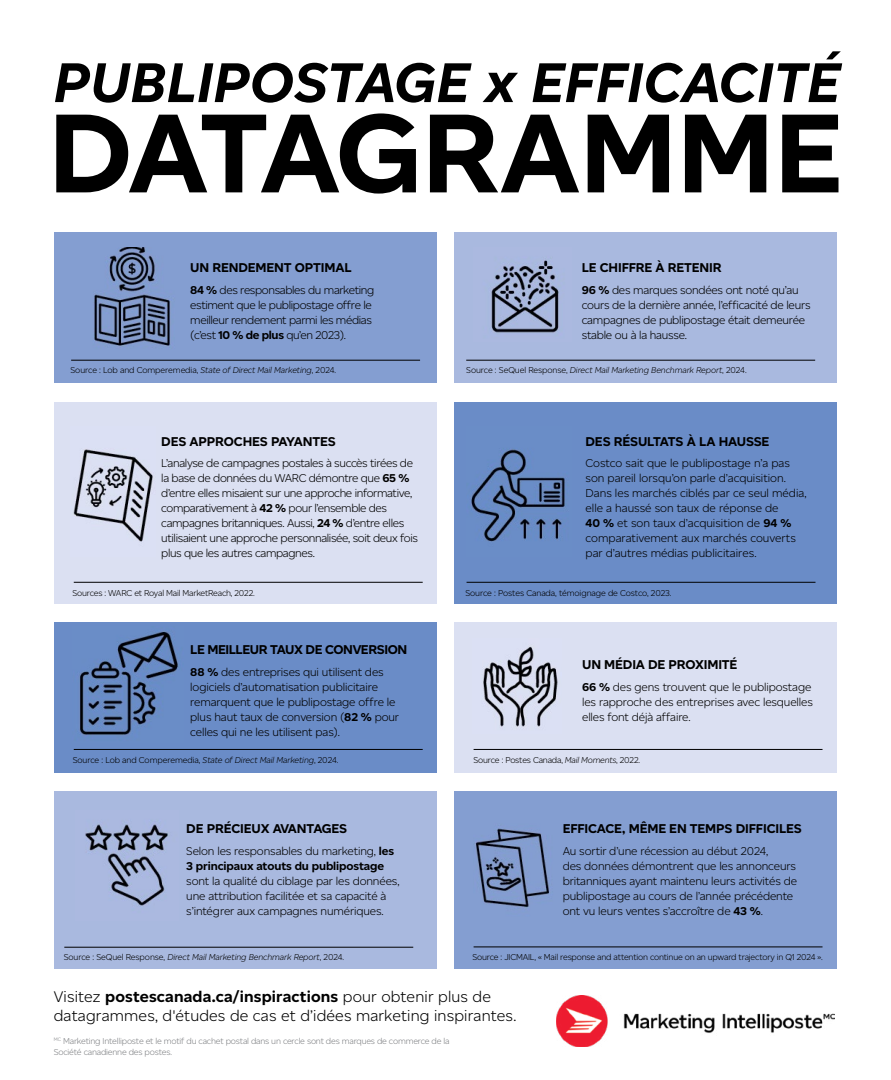
<style>
.page{position:relative;width:891px;height:1080px;background:#fff}
.page>*{position:absolute;margin:0;border:0;box-sizing:border-box;transform-origin:0 0}
.t1{font:700 118.5px "Canadiana Text";color:#000}
.t2{font:italic 700 59.1px "Canadiana Text";color:#000}
.t3{font:300 16.35px/19.5px "Canadiana Text";letter-spacing:.01em;color:#000}
.Articles_Body_Text{font:700 13.5px "Canadiana Text";letter-spacing:-.01em;color:#000}
.Articles_Body_Text-2{font:700 13.5px "Canadiana Text";letter-spacing:-.03em;color:#000}
.Articles_Body_Text-3{font:300 12px/15px "Canadiana Text";letter-spacing:-.01em;color:#000}
.Articles_Body_Text-4{font:300 12px/15px "Canadiana Text";letter-spacing:-.03em;color:#000}
.Articles_Body_Text-5{font:300 9px "Canadiana Text";letter-spacing:-.02em;color:#000}
.Articles_Body_Text-6{font:italic 300 9px "Canadiana Text";letter-spacing:-.01em;color:#000}
.t4{font:300 9px/10.5px "Canadiana Text";letter-spacing:-.02em;color:#808285}
.s1{font-weight:700}
.s2{font-style:italic}
.s3{font-style:normal}
</style>
<div class="page">
<div style="left:54px;top:232px;width:382px;height:151px;background:#849ed1"></div>
<div style="left:54px;top:402px;width:382px;height:201px;background:#dbe0f2"></div>
<div style="left:454px;top:402px;width:383px;height:201px;background:#6a8cc7"></div>
<div style="left:454px;top:232px;width:383px;height:151px;background:#a9b9df"></div>
<div style="left:54px;top:623px;width:382px;height:150px;background:#6a8cc7"></div>
<div style="left:454px;top:623px;width:383px;height:150px;background:#dbe0f2"></div>
<div style="left:54px;top:791px;width:382px;height:177px;background:#a9b9df"></div>
<div style="left:454px;top:791px;width:383px;height:177px;background:#849ed1"></div>
<img style="left:94px;top:247px;width:77px;height:99px">
<img style="left:491px;top:260px;width:68px;height:73px">
<img style="left:73px;top:449px;width:80px;height:93px">
<img style="left:471px;top:449px;width:94px;height:93px">
<img style="left:79px;top:631px;width:99px;height:105px">
<img style="left:483px;top:646px;width:75px;height:81px">
<img style="left:85px;top:824px;width:83px;height:82px">
<img style="left:475px;top:828px;width:75px;height:80px">
<hr style="left:71px;top:360px;width:349px;height:1px;background:#000">
<hr style="left:74px;top:749px;width:349px;height:1px;background:#000">
<hr style="left:467px;top:582px;width:349px;height:1px;background:#000">
<hr style="left:474px;top:947px;width:349px;height:1px;background:#000">
<hr style="left:466px;top:360px;width:349px;height:1px;background:#000">
<hr style="left:64px;top:947px;width:349px;height:1px;background:#000">
<hr style="left:74px;top:582px;width:349px;height:1px;background:#000">
<hr style="left:474px;top:749px;width:349px;height:1px;background:#000">
<img style="left:556px;top:996px;width:278px;height:51px">
<p class="t2" style="left:54px;top:48px;width:788px">PUBLIPOSTAGE x EFFICACITÉ</p>
<p class="t1" style="left:48px;top:83px;width:796px">DATAGRAMME</p>
<p class="Articles_Body_Text" style="left:190px;top:259px;width:163px">UN RENDEMENT OPTIMAL</p>
<p class="Articles_Body_Text-4" style="left:190px;top:282px;width:186px"><span class="s1">84 %</span> des responsables du marketing estiment que le publipostage offre le meilleur rendement parmi les médias (c’est <span class="s1">10 % de plus</span> qu’en 2023).</p>
<p class="Articles_Body_Text-5" style="left:71px;top:365px;width:267px">Source : Lob and Comperemedia, <span class="s2">State of Direct Mail Marketing</span>, 2024.</p>
<p class="Articles_Body_Text" style="left:161px;top:433px;width:176px">DES APPROCHES PAYANTES</p>
<p class="Articles_Body_Text-4" style="left:161px;top:456px;width:258px">L’analyse de campagnes postales à succès tirées de la base de données du WARC démontre que <span class="s1">65 % </span>d’entre elles misaient sur une approche informative, comparativement à <span class="s1">42 %</span> pour l’ensemble des campagnes britanniques. Aussi, <span class="s1">24 %</span> d’entre elles utilisaient une approche personnalisée, soit deux fois plus que les autres campagnes.</p>
<p class="Articles_Body_Text-5" style="left:73px;top:588px;width:184px">Sources : WARC et Royal Mail MarketReach, 2022.</p>
<p class="Articles_Body_Text-2" style="left:190px;top:642px;width:219px">LE MEILLEUR TAUX DE CONVERSION</p>
<p class="Articles_Body_Text-3" style="left:190px;top:664px;width:210px"><span class="s1">88 %</span> des entreprises qui utilisent des logiciels d’automatisation publicitaire remarquent que le publipostage offre le plus haut taux de conversion (<span class="s1">82 %</span> pour celles qui ne les utilisent pas).</p>
<p class="Articles_Body_Text-5" style="left:73px;top:755px;width:267px">Source : Lob and Comperemedia, <span class="s2">State of Direct Mail Marketing</span>, 2024.</p>
<p class="Articles_Body_Text" style="left:582px;top:259px;width:141px">LE CHIFFRE À RETENIR</p>
<p class="Articles_Body_Text-3" style="left:582px;top:282px;width:230px"><span class="s1">96 %</span> des marques sondées ont noté qu’au cours de la dernière année, l’efficacité de leurs campagnes de publipostage était demeurée stable ou à la hausse.</p>
<p class="Articles_Body_Text-6" style="left:466px;top:365px;width:282px"><span class="s3">Source : SeQuel Response,</span> Direct Mail Marketing Benchmark Report<span class="s3">, 2024.</span></p>
<p class="Articles_Body_Text" style="left:586px;top:433px;width:185px">DES RÉSULTATS À LA HAUSSE</p>
<p class="Articles_Body_Text-3" style="left:586px;top:456px;width:223px">Costco sait que le publipostage n’a pas son pareil lorsqu’on parle d’acquisition.<br>Dans les marchés ciblés par ce seul média, elle a haussé son taux de réponse de<br><span class="s1">40 %</span> et son taux d’acquisition de <span class="s1">94 % </span>comparativement aux marchés couverts par d’autres médias publicitaires.</p>
<p class="Articles_Body_Text-5" style="left:465px;top:588px;width:208px">Source : Postes Canada, témoignage de Costco, 2023.</p>
<p class="Articles_Body_Text" style="left:582px;top:657px;width:157px">UN MÉDIA DE PROXIMITÉ</p>
<p class="Articles_Body_Text-3" style="left:582px;top:679px;width:232px"><span class="s1">66 %</span> des gens trouvent que le publipostage les rapproche des entreprises avec lesquelles elles font déjà affaire.</p>
<p class="Articles_Body_Text-5" style="left:474px;top:754px;width:168px">Source : Postes Canada, <span class="s2">Mail Moments</span>, 2022.</p>
<p class="Articles_Body_Text" style="left:563px;top:821px;width:241px">EFFICACE, MÊME EN TEMPS DIFFICILES</p>
<p class="Articles_Body_Text-3" style="left:563px;top:843px;width:236px">Au sortir d’une récession au début 2024,<br>des données démontrent que les annonceurs britanniques ayant maintenu leurs activités de publipostage au cours de l’année précédente ont vu leurs ventes s’accroître de <span class="s1">43 %</span>.</p>
<p class="Articles_Body_Text-5" style="left:473px;top:952px;width:352px">Source : JICMAIL, « Mail response and attention continue on an upward trajectory in Q1 2024 ».</p>
<h3 class="t3" style="left:54px;top:986px;width:464px">Visitez <span class="s1">postescanada.ca/inspiractions</span> pour obtenir plus de datagrammes, d'études de cas et d’idées marketing inspirantes.</h3>
<p class="t4" style="left:54px;top:1036px;width:397px"><sup>MC</sup> Marketing Intelliposte et le motif du cachet postal dans un cercle sont des marques de commerce de la<br>Société canadienne des postes.</p>
<p class="Articles_Body_Text" style="left:186px;top:821px;width:162px">DE PRÉCIEUX AVANTAGES</p>
<p class="Articles_Body_Text-3" style="left:186px;top:843px;width:215px">Selon les responsables du marketing, <span class="s1">les 3 principaux atouts du publipostage </span>sont la qualité du ciblage par les données, une attribution facilitée et sa capacité à s’intégrer aux campagnes numériques.</p>
<p class="Articles_Body_Text-6" style="left:64px;top:952px;width:282px"><span class="s3">Source : SeQuel Response,</span> Direct Mail Marketing Benchmark Report<span class="s3">, 2024.</span></p>
</div>
